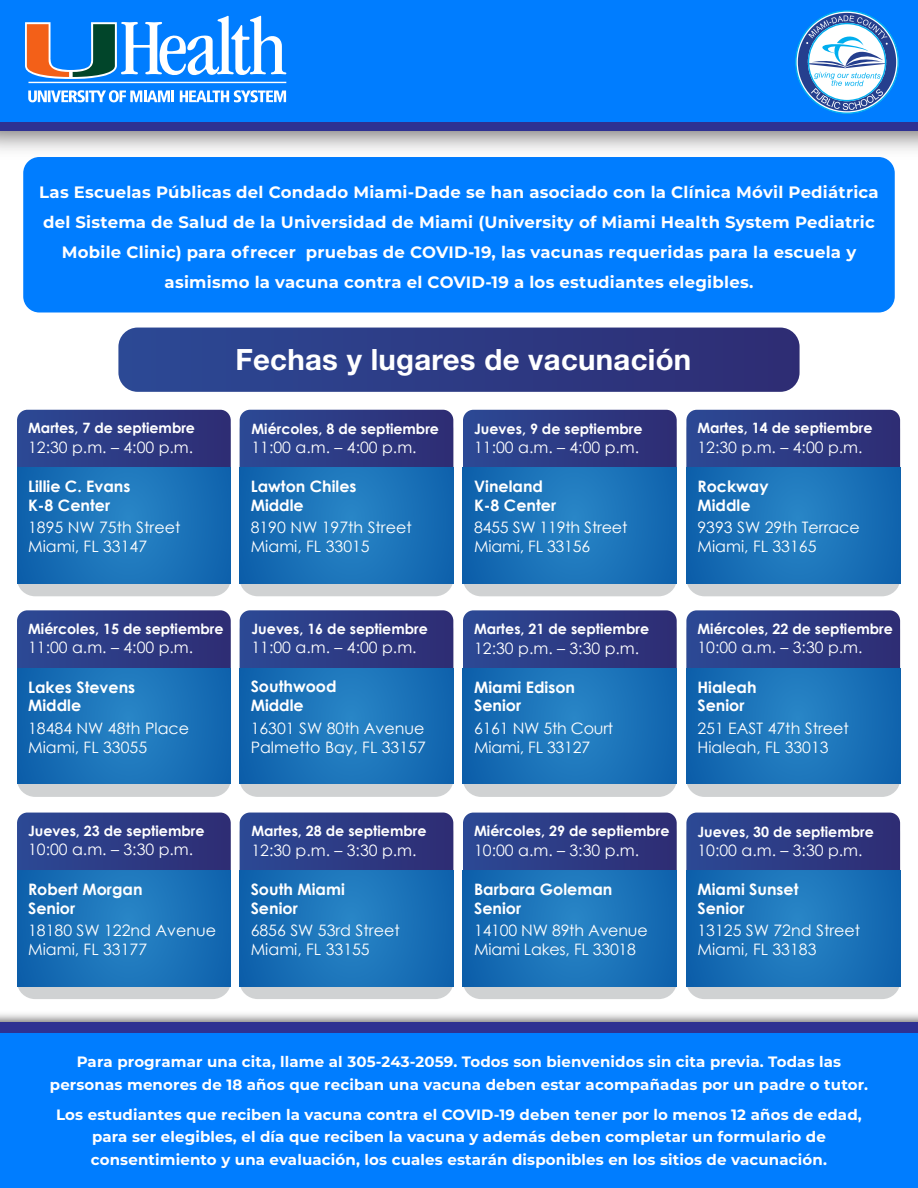
<style>
.page{position:relative;width:918px;height:1188px;background:#fff}
.page>*{position:absolute;margin:0;border:0;box-sizing:border-box;transform-origin:0 0}
.t1{font:700 29.4px "Helvetica Neue LT Std";letter-spacing:.01em;color:#fff}
.t2{font:700 16.5px/30px "Montserrat";letter-spacing:.015em;color:#fff;text-align:center}
.t3{font:15.75px/18.9px "Century Gothic";color:#fff}
.t4{font:700 15.75px/18.9px "Century Gothic";color:#fff}
.t5{font:700 15px/22.5px "Montserrat";letter-spacing:.01em;color:#fff;text-align:center}
.t6{font:700 14.25px "Century Gothic";color:#fff}
</style>
<div class="page">
<div style="left:23px;top:157px;width:872px;height:156px;background:#007dff;border-radius:16px"></div>
<svg style="left:118px;top:328px;width:682px;height:64px;background:#2f3c85"></svg>
<img style="left:0;top:131px;width:918px;height:35px">
<div style="left:0;top:5px;width:918px;height:126px;background:#2e3192"></div>
<div style="left:0;top:0;width:918px;height:122px;background:#007dff"></div>
<svg style="left:795px;top:10px;width:104px;height:104px"></svg>
<svg style="left:25px;top:16px;width:261px;height:67px"></svg>
<svg style="left:180px;top:90px;width:106px;height:13px"></svg>
<svg style="left:28px;top:90px;width:146px;height:12px"></svg>
<div style="left:17px;top:613px;width:214px;height:184px;background:#d0d2d3;border-radius:18px"></div>
<svg style="left:17px;top:610px;width:214px;height:58px;background:#2f3c85"></svg>
<svg style="left:17px;top:668px;width:214px;height:116px;background:#1971b7"></svg>
<div style="left:240px;top:613px;width:213px;height:184px;background:#d0d2d3;border-radius:18px"></div>
<svg style="left:240px;top:610px;width:213px;height:58px;background:#2e3c85"></svg>
<svg style="left:240px;top:668px;width:213px;height:116px;background:#1971b7"></svg>
<div style="left:463px;top:613px;width:214px;height:184px;background:#d0d2d3;border-radius:18px"></div>
<svg style="left:463px;top:610px;width:214px;height:58px;background:#2f3c85"></svg>
<svg style="left:463px;top:668px;width:214px;height:116px;background:#1971b7"></svg>
<div style="left:686px;top:613px;width:214px;height:184px;background:#d0d2d3;border-radius:18px"></div>
<svg style="left:686px;top:610px;width:214px;height:58px;background:#2f3d85"></svg>
<svg style="left:686px;top:668px;width:214px;height:116px;background:#1971b7"></svg>
<div style="left:17px;top:413px;width:214px;height:183px;background:#d0d2d3;border-radius:18px"></div>
<svg style="left:17px;top:410px;width:214px;height:58px;background:#2d3c85"></svg>
<svg style="left:17px;top:468px;width:214px;height:115px;background:#1971b7"></svg>
<div style="left:240px;top:413px;width:213px;height:183px;background:#d0d2d3;border-radius:18px"></div>
<svg style="left:240px;top:410px;width:213px;height:58px;background:#2d3c85"></svg>
<svg style="left:240px;top:468px;width:213px;height:115px;background:#1971b7"></svg>
<div style="left:463px;top:413px;width:214px;height:183px;background:#d0d2d3;border-radius:18px"></div>
<svg style="left:463px;top:410px;width:214px;height:58px;background:#2d3c85"></svg>
<svg style="left:463px;top:468px;width:214px;height:115px;background:#1971b7"></svg>
<div style="left:686px;top:413px;width:214px;height:183px;background:#d0d2d3;border-radius:18px"></div>
<svg style="left:686px;top:410px;width:214px;height:58px;background:#2d3c85"></svg>
<svg style="left:686px;top:468px;width:214px;height:115px;background:#1971b7"></svg>
<div style="left:17px;top:816px;width:214px;height:183px;background:#d0d2d3;border-radius:18px"></div>
<svg style="left:17px;top:813px;width:214px;height:57px;background:#2d3b84"></svg>
<svg style="left:17px;top:870px;width:214px;height:116px;background:#1971b7"></svg>
<div style="left:240px;top:816px;width:213px;height:183px;background:#d0d2d3;border-radius:18px"></div>
<svg style="left:240px;top:813px;width:213px;height:57px;background:#2d3b84"></svg>
<svg style="left:240px;top:870px;width:213px;height:116px;background:#1971b7"></svg>
<div style="left:463px;top:816px;width:214px;height:183px;background:#d0d2d3;border-radius:18px"></div>
<svg style="left:463px;top:813px;width:214px;height:57px;background:#2d3b84"></svg>
<svg style="left:463px;top:870px;width:214px;height:116px;background:#1971b7"></svg>
<div style="left:686px;top:816px;width:214px;height:183px;background:#d0d2d3;border-radius:18px"></div>
<svg style="left:686px;top:813px;width:214px;height:57px;background:#2d3b84"></svg>
<svg style="left:686px;top:870px;width:214px;height:116px;background:#1971b7"></svg>
<div style="left:0;top:1023px;width:918px;height:165px;background:#007dff"></div>
<div style="left:0;top:1022px;width:918px;height:11px;background:#2e3192"></div>
<p class="t2" style="left:39px;top:176px;width:841px">Las Escuelas Públicas del Condado Miami-Dade se han asociado con la Clínica Móvil Pediátrica del Sistema de Salud de la Universidad de Miami (University of Miami Health System Pediatric Mobile Clinic) para ofrecer pruebas de COVID-19, las vacunas requeridas para la escuela y asimismo la vacuna contra el COVID-19 a los estudiantes elegibles.</p>
<p class="t6" style="left:28px;top:417px;width:169px">Martes, 7 de septiembre</p>
<p class="t3" style="left:28px;top:437px;width:167px">12:30 p.m. – 4:00 p.m.</p>
<p class="t4" style="left:28px;top:476px;width:104px">Lillie C. Evans<br>K-8 Center</p>
<p class="t3" style="left:28px;top:518px;width:154px">1895 NW 75th Street<br>Miami, FL 33147</p>
<h1 class="t1" style="left:235px;top:342px;width:458px">Fechas y lugares de vacunación</h1>
<p class="t6" style="left:251px;top:418px;width:189px">Miércoles, 8 de septiembre</p>
<p class="t3" style="left:251px;top:437px;width:167px">11:00 a.m. – 4:00 p.m.</p>
<p class="t4" style="left:251px;top:476px;width:107px">Lawton Chiles<br>Middle</p>
<p class="t3" style="left:251px;top:518px;width:163px">8190 NW 197th Street<br>Miami, FL 33015</p>
<p class="t6" style="left:474px;top:418px;width:170px">Jueves, 9 de septiembre</p>
<p class="t3" style="left:474px;top:438px;width:167px">11:00 a.m. – 4:00 p.m.</p>
<p class="t4" style="left:474px;top:476px;width:84px">Vineland<br>K-8 Center</p>
<p class="t3" style="left:474px;top:518px;width:155px">8455 SW 119th Street<br>Miami, FL 33156</p>
<p class="t6" style="left:697px;top:417px;width:176px">Martes, 14 de septiembre</p>
<p class="t3" style="left:697px;top:437px;width:167px">12:30 p.m. – 4:00 p.m.</p>
<p class="t4" style="left:697px;top:476px;width:73px">Rockway<br>Middle</p>
<p class="t3" style="left:697px;top:518px;width:164px">9393 SW 29th Terrace<br>Miami, FL 33165</p>
<p class="t6" style="left:28px;top:618px;width:197px">Miércoles, 15 de septiembre</p>
<p class="t3" style="left:28px;top:638px;width:167px">11:00 a.m. – 4:00 p.m.</p>
<p class="t4" style="left:28px;top:677px;width:109px">Lakes Stevens<br>Middle</p>
<p class="t3" style="left:28px;top:718px;width:163px">18484 NW 48th Place<br>Miami, FL 33055</p>
<p class="t6" style="left:251px;top:618px;width:178px">Jueves, 16 de septiembre</p>
<p class="t3" style="left:251px;top:638px;width:167px">11:00 a.m. – 4:00 p.m.</p>
<p class="t4" style="left:251px;top:677px;width:87px">Southwood<br>Middle</p>
<p class="t3" style="left:251px;top:718px;width:177px">16301 SW 80th Avenue<br>Palmetto Bay, FL 33157</p>
<p class="t6" style="left:474px;top:618px;width:176px">Martes, 21 de septiembre</p>
<p class="t3" style="left:474px;top:638px;width:167px">12:30 p.m. – 3:30 p.m.</p>
<p class="t4" style="left:474px;top:677px;width:103px">Miami Edison<br>Senior</p>
<p class="t3" style="left:474px;top:719px;width:141px">6161 NW 5th Court<br>Miami, FL 33127</p>
<p class="t6" style="left:697px;top:618px;width:197px">Miércoles, 22 de septiembre</p>
<p class="t3" style="left:697px;top:638px;width:167px">10:00 a.m. – 3:30 p.m.</p>
<p class="t4" style="left:697px;top:677px;width:61px">Hialeah<br>Senior</p>
<p class="t3" style="left:697px;top:719px;width:153px">251 EAST 47th Street<br>Hialeah, FL 33013</p>
<p class="t6" style="left:28px;top:820px;width:178px">Jueves, 23 de septiembre</p>
<p class="t3" style="left:28px;top:840px;width:167px">10:00 a.m. – 3:30 p.m.</p>
<p class="t4" style="left:28px;top:879px;width:116px">Robert Morgan<br>Senior</p>
<p class="t3" style="left:28px;top:921px;width:190px">18180 SW 122nd Avenue<br>Miami, FL 33177</p>
<p class="t6" style="left:251px;top:820px;width:176px">Martes, 28 de septiembre</p>
<p class="t3" style="left:251px;top:840px;width:167px">12:30 p.m. – 3:30 p.m.</p>
<p class="t4" style="left:251px;top:879px;width:96px">South Miami<br>Senior</p>
<p class="t3" style="left:251px;top:921px;width:151px">6856 SW 53rd Street<br>Miami, FL 33155</p>
<p class="t6" style="left:474px;top:820px;width:197px">Miércoles, 29 de septiembre</p>
<p class="t3" style="left:474px;top:840px;width:167px">10:00 a.m. – 3:30 p.m.</p>
<p class="t4" style="left:474px;top:879px;width:140px">Barbara Goleman<br>Senior</p>
<p class="t3" style="left:474px;top:921px;width:175px">14100 NW 89th Avenue<br>Miami Lakes, FL 33018</p>
<p class="t6" style="left:697px;top:821px;width:178px">Jueves, 30 de septiembre</p>
<p class="t3" style="left:697px;top:841px;width:167px">10:00 a.m. – 3:30 p.m.</p>
<p class="t4" style="left:697px;top:879px;width:103px">Miami Sunset<br>Senior</p>
<p class="t3" style="left:697px;top:921px;width:164px">13125 SW 72nd Street<br>Miami, FL 33183</p>
<p class="t5" style="left:50px;top:1050px;width:820px">Para programar una cita, llame al 305-243-2059. Todos son bienvenidos sin cita previa. Todas las personas menores de 18 años que reciban una vacuna deben estar acompañadas por un padre o tutor.</p>
<p class="t5" style="left:56px;top:1102px;width:807px">Los estudiantes que reciben la vacuna contra el COVID-19 deben tener por lo menos 12 años de edad, para ser elegibles, el día que reciben la vacuna y además deben completar un formulario de consentimiento y una evaluación, los cuales estarán disponibles en los sitios de vacunación.</p>
</div>
